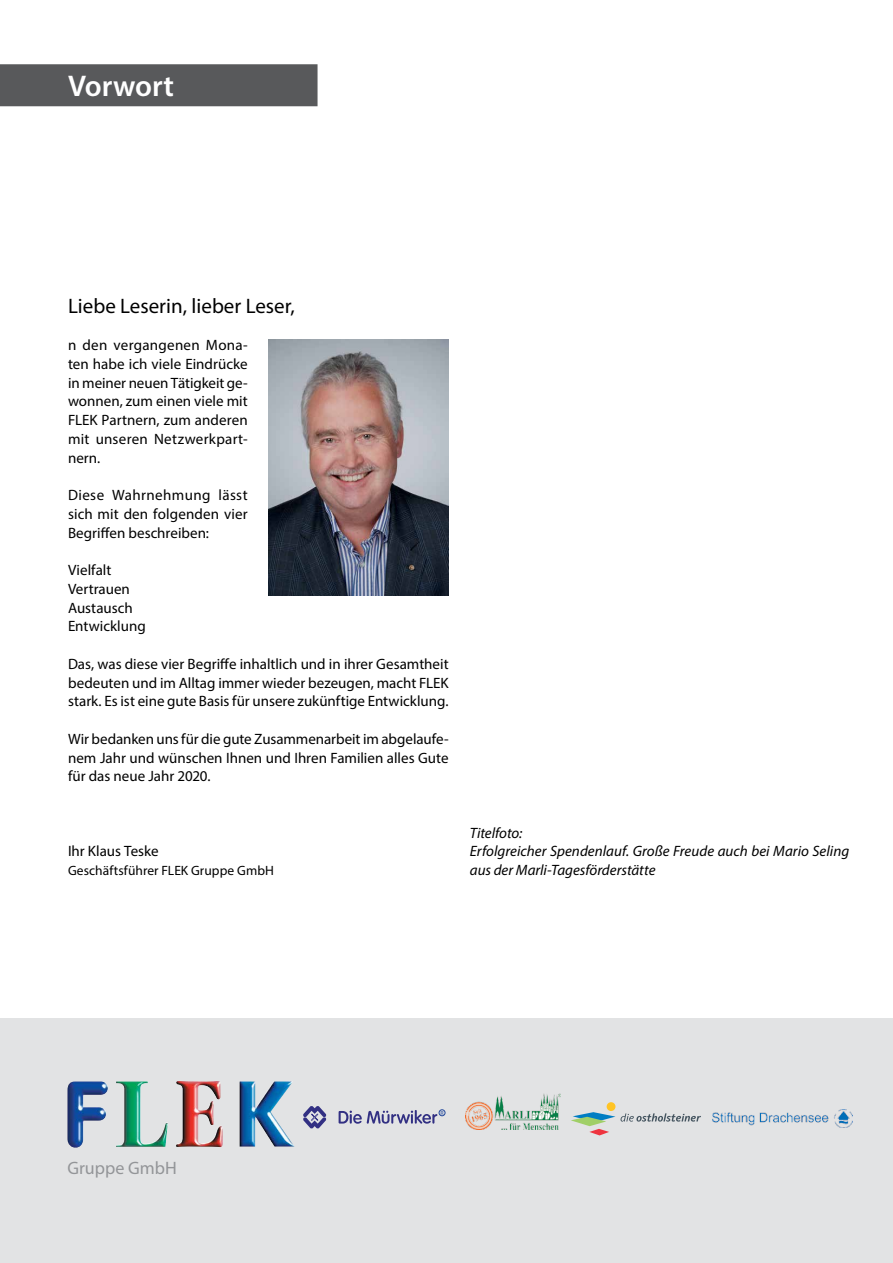
<style>
.page{position:relative;width:893px;height:1263px;background:#fff}
.page>*{position:absolute;margin:0;border:0;box-sizing:border-box;transform-origin:0 0}
.t1{font:600 30px "Myriad Pro";color:#fff}
.t2{font:21px "Myriad Pro";color:#000}
.t3{font:18px "Myriad Pro";color:#939598}
.t4{font:15px/18.8px "Myriad Pro";color:#000;text-align:justify}
.t5{font:italic 15px/18.8px "Myriad Pro";color:#000}
.t6{font:13.5px "Myriad Pro";letter-spacing:.005em;color:#000}
.t7{font:6px "Myriad";color:#22489b}
</style>
<div class="page">
<div style="left:0;top:64px;width:318px;height:42px;background:#58595b"></div>
<div style="left:0;top:1018px;width:893px;height:245px;background:#e2e3e4"></div>
<img style="left:67px;top:1081px;width:228px;height:67px">
<svg style="left:303px;top:1106px;width:23px;height:22px"></svg>
<svg style="left:339px;top:1110px;width:106px;height:14px"></svg>
<img style="left:712px;top:1109px;width:140px;height:19px">
<img style="left:465px;top:1093px;width:95px;height:37px">
<svg style="left:571px;top:1112px;width:130px;height:23px"></svg>
<div style="left:607px;top:1102px;width:8px;height:9px;background:#ffc425;border-radius:50%"></div>
<img style="left:269px;top:339px;width:180px;height:256px">
<h1 class="t1" style="left:68px;top:66px;width:108px">Vorwort</h1>
<h2 class="t2" style="left:68px;top:293px;width:228px">Liebe Leserin, lieber Leser,</h2>
<p class="t4" style="left:68px;top:335px;width:181px">n den vergangenen Mona&shy;ten habe ich viele Eindrücke in meiner neuen Tätigkeit ge&shy;wonnen, zum einen viele mit FLEK Partnern, zum anderen mit unseren Netzwerkpart&shy;nern.</p>
<p class="t4" style="left:68px;top:485px;width:181px">Diese Wahrnehmung lässt sich mit den folgenden vier Begriffen beschreiben:</p>
<p class="t4" style="left:68px;top:560px;width:79px;text-align:left">Vielfalt<br>Vertrauen<br>Austausch<br>Entwicklung</p>
<p class="t4" style="left:68px;top:654px;width:382px">Das, was diese vier Begriffe inhaltlich und in ihrer Gesamtheit bedeuten und im Alltag immer wieder bezeugen, macht FLEK stark. Es ist eine gute Basis für unsere zukünftige Entwicklung.</p>
<p class="t4" style="left:68px;top:729px;width:382px">Wir bedanken uns für die gute Zusammenarbeit im abgelaufe&shy;nem Jahr und wünschen Ihnen und Ihren Familien alles Gute für das neue Jahr 2020.</p>
<p class="t4" style="left:68px;top:842px;width:92px">Ihr Klaus Teske</p>
<p class="t6" style="left:68px;top:862px;width:207px">Geschäftsführer FLEK Gruppe GmbH</p>
<p class="t5" style="left:470px;top:823px;width:381px">Titelfoto:<br>Erfolgreicher Spendenlauf. Große Freude auch bei Mario Seling aus der Marli-Tagesförderstätte</p>
<p class="t3" style="left:67px;top:1157px;width:111px">Gruppe GmbH</p>
<p class="t7" style="left:441px;top:1110px;width:5px">R</p>
</div>
